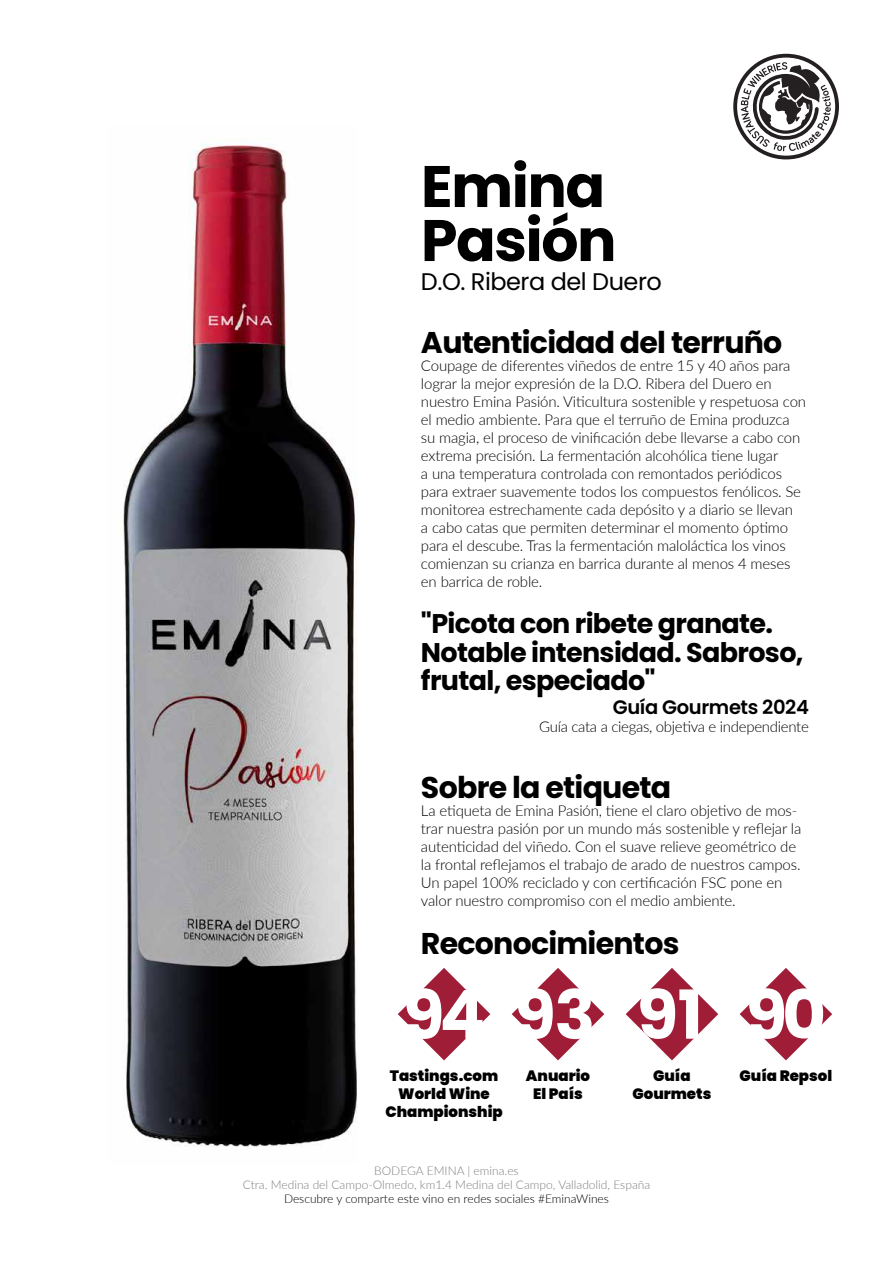
<style>
.page{position:relative;width:893px;height:1263px;background:#fff}
.page>*{position:absolute;margin:0;border:0;box-sizing:border-box;transform-origin:0 0}
.t1{font:700 67.5px "Poppins";letter-spacing:-.045em;color:#fff}
.t2{font:700 58.5px/54px "Poppins";letter-spacing:-.025em;color:#000}
.t3{font:700 30px "Poppins";letter-spacing:-.025em;color:#000}
.t4{font:700 27px/28.5px "Poppins";letter-spacing:-.025em;color:#000}
.t5{font:24px "Poppins";letter-spacing:-.02em;color:#000}
.t6{font:600 19.5px "Poppins";letter-spacing:-.02em;color:#000}
.t7{font:300 15px/18px "Lato";letter-spacing:-.01em;color:#000}
.t8{font:900 15px/18px "Poppins";color:#000;text-align:center}
.t9{font:300 12px/14.4px "Lato";color:#808082;text-align:center}
.t10{font:300 12px "Lato";color:#000}
</style>
<div class="page">
<img style="left:123px;top:143px;width:234px;height:1004px">
<svg style="left:733px;top:54px;width:106px;height:105px"></svg>
<svg style="left:398px;top:968px;width:92px;height:92px"></svg>
<svg style="left:512px;top:968px;width:92px;height:92px"></svg>
<svg style="left:626px;top:968px;width:92px;height:92px"></svg>
<svg style="left:740px;top:968px;width:92px;height:92px"></svg>
<h2 class="t2" style="left:421px;top:160px;width:197px">Emina<br>Pasión</h2>
<h3 class="t5" style="left:421px;top:267px;width:242px">D.O. Ribera del Duero</h3>
<h3 class="t3" style="left:421px;top:325px;width:363px">Autenticidad del terruño</h3>
<p class="t7" style="left:421px;top:356px;width:387px">Coupage de diferentes viñedos de entre 15 y 40 años para lograr la mejor expresión de la D.O. Ribera del Duero en nuestro Emina Pasión. Viticultura sostenible y respetuosa con el medio ambiente. Para que el terruño de Emina produzca su magia, el proceso de vinificación debe llevarse a cabo con extrema precisión. La fermentación alcohólica tiene lugar<br>a una temperatura controlada con remontados periódicos para extraer suavemente todos los compuestos fenólicos. Se monitorea estrechamente cada depósito y a diario se llevan<br>a cabo catas que permiten determinar el momento óptimo para el descube. Tras la fermentación maloláctica los vinos comienzan su crianza en barrica durante al menos 4 meses en barrica de roble.</p>
<h3 class="t4" style="left:421px;top:610px;width:384px">"Picota con ribete granate.<br>Notable intensidad. Sabroso, frutal, especiado"</h3>
<h3 class="t6" style="left:613px;top:696px;width:198px">Guía Gourmets 2024</h3>
<p class="t7" style="left:539px;top:717px;width:271px">Guía cata a ciegas, objetiva e independiente</p>
<h3 class="t3" style="left:421px;top:770px;width:252px">Sobre la etiqueta</h3>
<p class="t7" style="left:421px;top:801px;width:382px">La etiqueta de Emina Pasión, tiene el claro objetivo de mos&shy;trar nuestra pasión por un mundo más sostenible y reflejar la autenticidad del viñedo. Con el suave relieve geométrico de la frontal reflejamos el trabajo de arado de nuestros campos.<br>Un papel 100% reciclado y con certificación FSC pone en valor nuestro compromiso con el medio ambiente.</p>
<h3 class="t3" style="left:421px;top:926px;width:260px">Reconocimientos</h3>
<h1 class="t1" style="left:403px;top:976px;width:194px">94 93</h1>
<p class="t8" style="left:385px;top:1067px;width:119px">Tastings.com<br>World Wine<br>Championship</p>
<p class="t8" style="left:526px;top:1067px;width:66px">Anuario<br>El País</p>
<h1 class="t1" style="left:637px;top:976px;width:68px">91</h1>
<p class="t8" style="left:632px;top:1067px;width:80px">Guía<br>Gourmets</p>
<h1 class="t1" style="left:746px;top:976px;width:82px">90</h1>
<p class="t8" style="left:740px;top:1067px;width:94px">Guía Repsol</p>
<p class="t9" style="left:243px;top:1162px;width:409px">BODEGA EMINA | emina.es<br>Ctra. Medina del Campo-Olmedo, km1.4 Medina del Campo, Valladolid, España</p>
<p class="t10" style="left:284px;top:1191px;width:326px">Descubre y comparte este vino en redes sociales #EminaWines</p>
</div>
